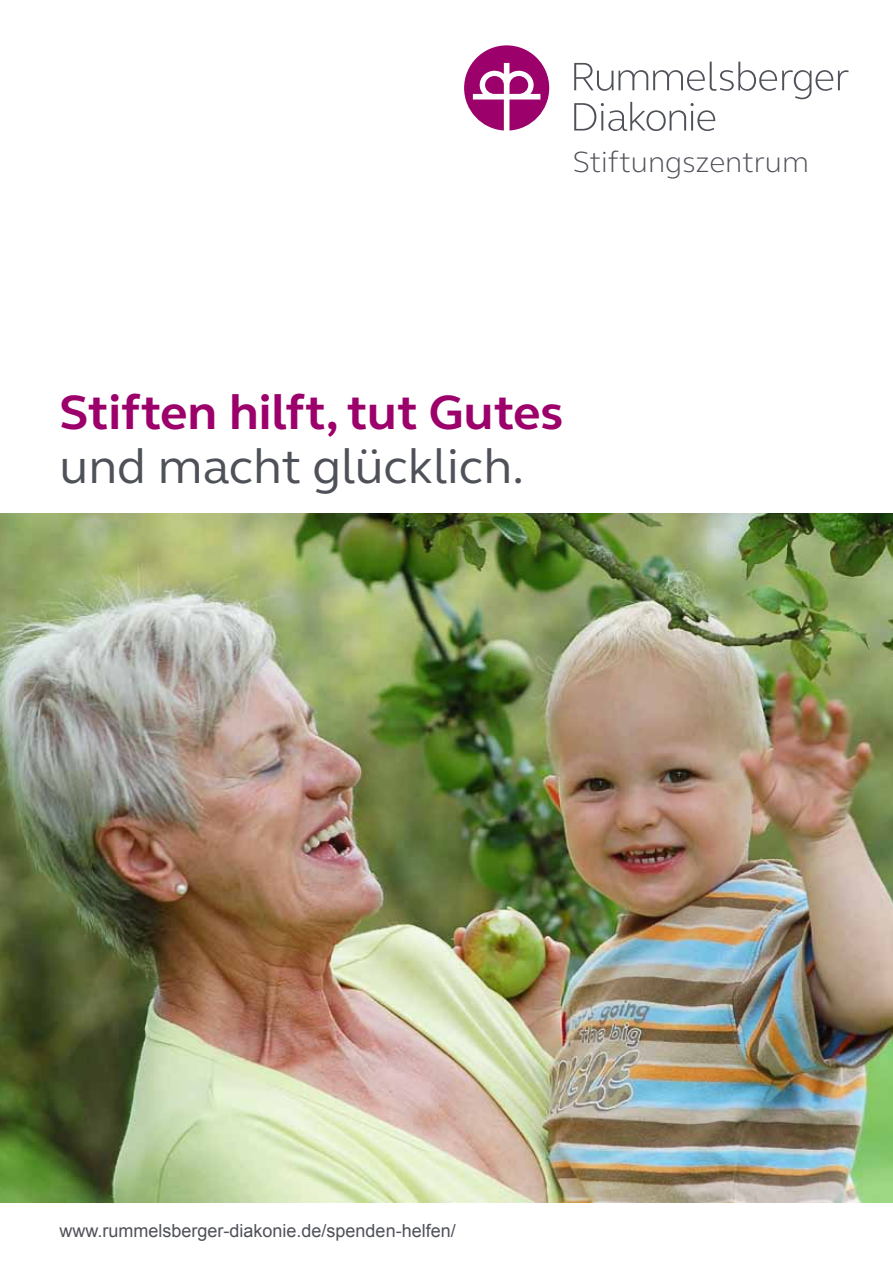
<style>
.page{position:relative;width:893px;height:1263px;background:#fff}
.page>*{position:absolute;margin:0;border:0;box-sizing:border-box;transform-origin:0 0}
.t1{font:700 49.5px "FS Elliot";color:#9c006b}
.t2{font:49.5px "FS Elliot";color:#4f5159}
.t3{font:300 30px "FS Elliot";color:#4f5159}
.t4{font:18px "Arial";color:#4f5159}
</style>
<div class="page">
<img style="left:0;top:513px;width:893px;height:689px">
<svg style="left:574px;top:62px;width:275px;height:69px"></svg>
<svg style="left:464px;top:45px;width:85px;height:85px"></svg>
<h2 class="t3" style="left:573px;top:142px;width:238px">Stiftungszentrum</h2>
<h1 class="t1" style="left:60px;top:379px;width:505px">Stiften hilft, tut Gutes</h1>
<h1 class="t2" style="left:60px;top:433px;width:466px">und macht glücklich.</h1>
<p class="t4" style="left:60px;top:1219px;width:398px">www.rummelsberger-diakonie.de/spenden-helfen/</p>
</div>
